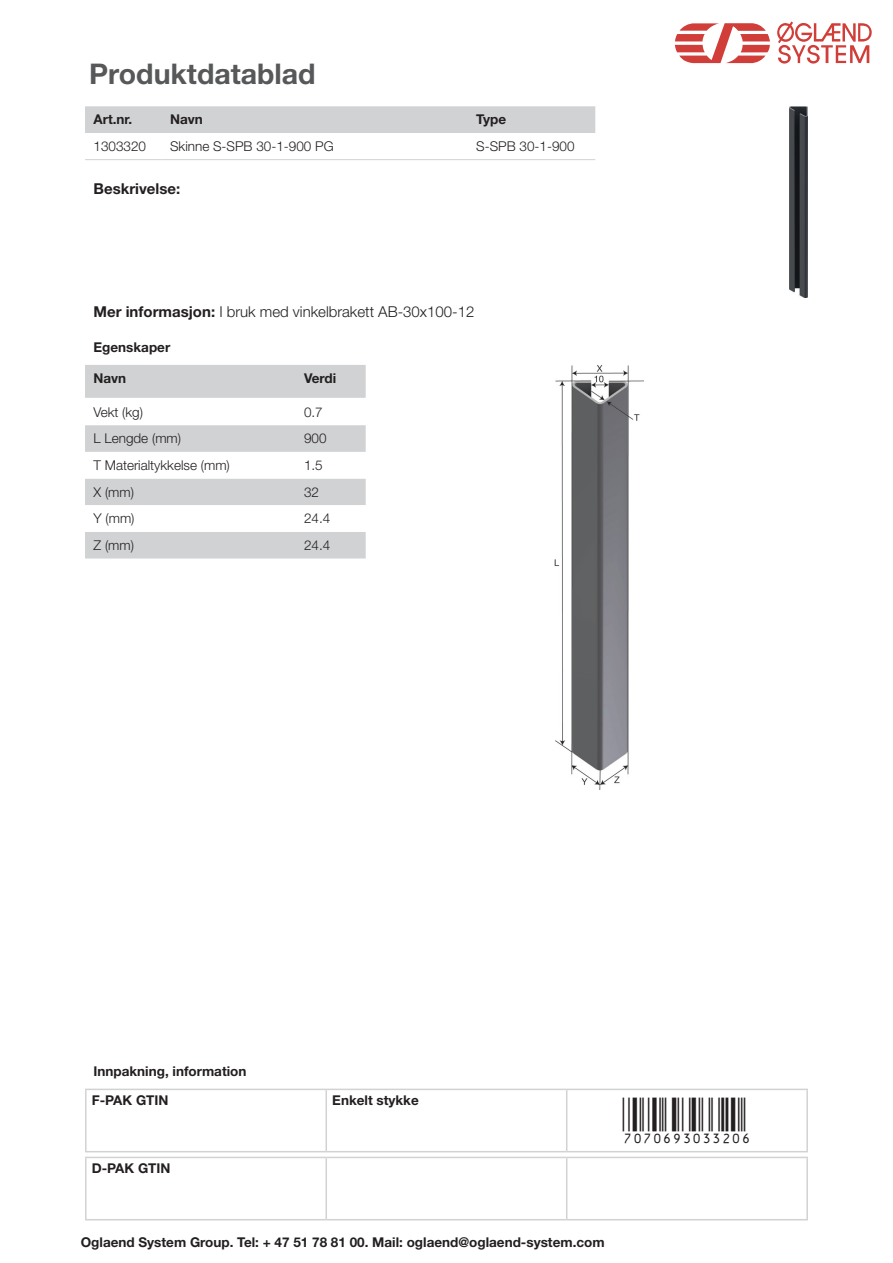
<style>
.page{position:relative;width:893px;height:1263px;background:#fff}
.page>*{position:absolute;margin:0;border:0;box-sizing:border-box;transform-origin:0 0}
.t1{font:45px "Viisas EAN Matala";color:#231f20}
.t2{font:700 28.5px "Helvetica Neue LT Std";color:#57585a}
.t3{font:300 15px "Helvetica Neue LT Std";color:#231f20}
.t4{font:700 15px "Helvetica Neue LT Std";color:#231f20}
.t5{font:700 13.5px/29.1px "Helvetica Neue LT Std";color:#231f20}
.t6{font:300 13.5px "Helvetica Neue LT Std";color:#231f20}
.s1{font-weight:700}
</style>
<div class="page">
<svg style="left:675px;top:23px;width:95px;height:40px"></svg>
<svg style="left:777px;top:21px;width:95px;height:43px"></svg>
<div style="left:85px;top:106px;width:510px;height:27px;background:#d1d2d4"></div>
<hr style="left:85px;top:159px;width:77px;height:1px;background:#d1d2d4">
<hr style="left:162px;top:159px;width:306px;height:1px;background:#d1d2d4">
<hr style="left:468px;top:159px;width:127px;height:1px;background:#d1d2d4">
<img style="left:790px;top:107px;width:18px;height:190px">
<img style="left:555px;top:365px;width:89px;height:424px">
<div style="left:85px;top:365px;width:281px;height:33px;background:#d1d2d4"></div>
<svg style="left:85px;top:425px;width:281px;height:133px"></svg>
<hr style="left:85px;top:1089px;width:241px;height:1px;background:#d1d2d4">
<hr style="left:85px;top:1090px;width:2px;height:61px;background:#d1d2d4">
<hr style="left:326px;top:1089px;width:241px;height:1px;background:#d1d2d4">
<hr style="left:325px;top:1090px;width:2px;height:61px;background:#d1d2d4">
<hr style="left:567px;top:1089px;width:241px;height:1px;background:#d1d2d4">
<hr style="left:566px;top:1090px;width:1px;height:61px;background:#d1d2d4">
<hr style="left:806px;top:1090px;width:2px;height:61px;background:#d1d2d4">
<hr style="left:85px;top:1151px;width:241px;height:1px;background:#d1d2d4">
<hr style="left:326px;top:1151px;width:241px;height:1px;background:#d1d2d4">
<hr style="left:567px;top:1151px;width:241px;height:1px;background:#d1d2d4">
<hr style="left:85px;top:1157px;width:241px;height:1px;background:#d1d2d4">
<hr style="left:85px;top:1158px;width:2px;height:61px;background:#d1d2d4">
<hr style="left:326px;top:1157px;width:241px;height:1px;background:#d1d2d4">
<hr style="left:325px;top:1158px;width:2px;height:61px;background:#d1d2d4">
<hr style="left:567px;top:1157px;width:241px;height:1px;background:#d1d2d4">
<hr style="left:566px;top:1158px;width:1px;height:61px;background:#d1d2d4">
<hr style="left:806px;top:1158px;width:2px;height:61px;background:#d1d2d4">
<hr style="left:85px;top:1219px;width:241px;height:1px;background:#d1d2d4">
<hr style="left:326px;top:1219px;width:241px;height:1px;background:#d1d2d4">
<hr style="left:567px;top:1219px;width:241px;height:1px;background:#d1d2d4">
<h2 class="t2" style="left:89px;top:56px;width:228px">Produktdatablad</h2>
<p class="t5" style="left:94px;top:105px;width:40px">Art.nr.</p>
<p class="t5" style="left:170px;top:105px;width:34px">Navn</p>
<p class="t5" style="left:476px;top:105px;width:32px">Type</p>
<p class="t6" style="left:94px;top:138px;width:54px">1303320</p>
<p class="t6" style="left:170px;top:138px;width:165px">Skinne S-SPB 30-1-900 PG</p>
<p class="t6" style="left:476px;top:138px;width:100px">S-SPB 30-1-900</p>
<p class="t4" style="left:94px;top:179px;width:88px">Beskrivelse:</p>
<p class="t3" style="left:94px;top:302px;width:382px"><span class="s1">Mer informasjon:</span> I bruk med vinkelbrakett AB-30x100-12</p>
<p class="t5" style="left:94px;top:332px;width:78px">Egenskaper</p>
<p class="t5" style="left:94px;top:363px;width:34px">Navn</p>
<p class="t5" style="left:304px;top:363px;width:34px">Verdi</p>
<p class="t6" style="left:94px;top:404px;width:51px">Vekt (kg)</p>
<p class="t6" style="left:304px;top:404px;width:20px">0.7</p>
<p class="t6" style="left:94px;top:430px;width:89px">L Lengde (mm)</p>
<p class="t6" style="left:304px;top:430px;width:24px">900</p>
<p class="t6" style="left:94px;top:457px;width:138px">T Materialtykkelse (mm)</p>
<p class="t6" style="left:304px;top:457px;width:20px">1.5</p>
<p class="t6" style="left:94px;top:484px;width:42px">X (mm)</p>
<p class="t6" style="left:304px;top:484px;width:17px">32</p>
<p class="t6" style="left:94px;top:510px;width:42px">Y (mm)</p>
<p class="t6" style="left:304px;top:510px;width:28px">24.4</p>
<p class="t6" style="left:94px;top:537px;width:42px">Z (mm)</p>
<p class="t6" style="left:304px;top:537px;width:28px">24.4</p>
<p class="t5" style="left:92px;top:1056px;width:156px">Innpakning, information<br>F-PAK GTIN</p>
<p class="t5" style="left:92px;top:1153px;width:80px">D-PAK GTIN</p>
<p class="t5" style="left:332px;top:1085px;width:88px">Enkelt stykke</p>
<h1 class="t1" style="left:623px;top:1097px;width:130px">7070693033206</h1>
<p class="t5" style="left:81px;top:1227px;width:525px">Oglaend System Group. Tel: + 47 51 78 81 00. Mail: oglaend@oglaend-system.com</p>
</div>
